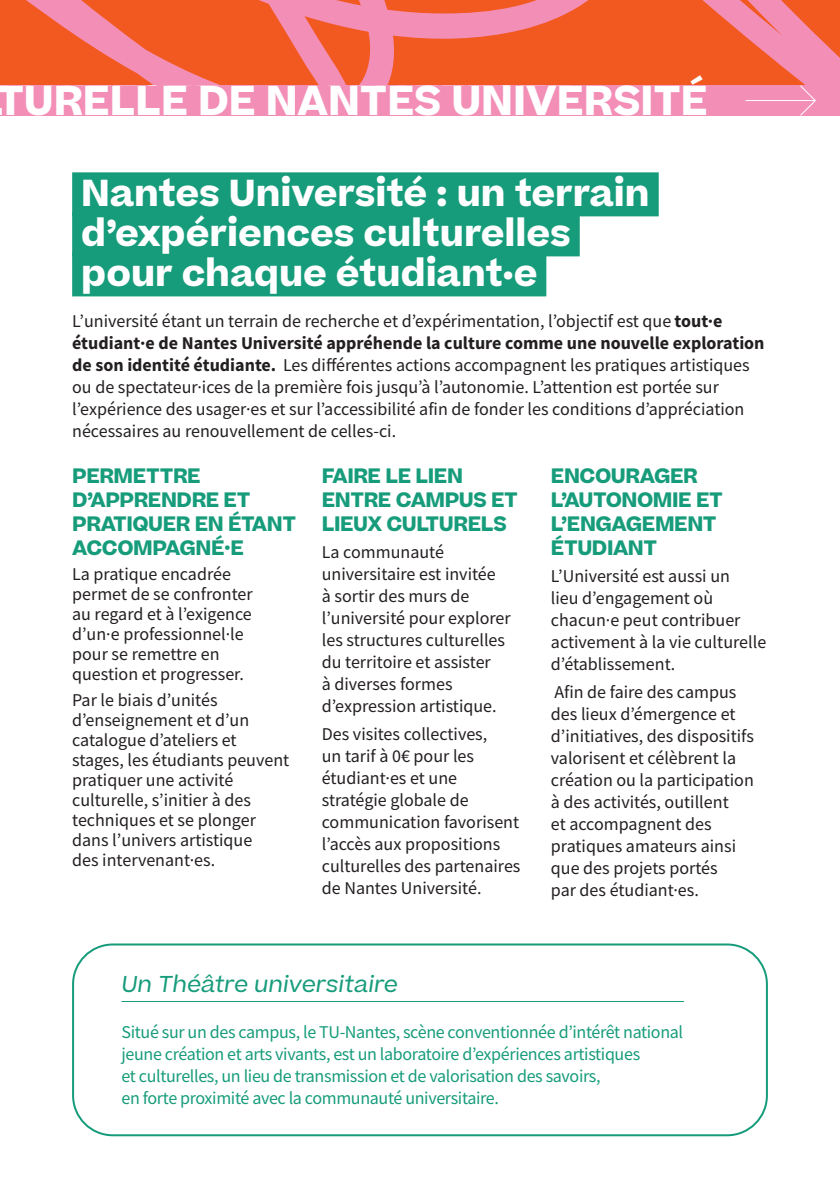
<style>
.page{position:relative;width:840px;height:1191px;background:#fff}
.page>*{position:absolute;margin:0;border:0;box-sizing:border-box;transform-origin:0 0}
.t1{font:700 40px "Beatrice";color:#fff}
.TITRE{font:700 36px/40px "Beatrice";color:#fff}
.SOUSTRITRE{font:italic 22px "Beatrice";color:#179c7b}
.SOUSTRITRE-2{font:700 20px/24px "Beatrice";letter-spacing:-.02em;color:#179c7b}
.TXT_COURANT{font:18px/22px "Source Sans Pro";color:#231f20}
.TXT_COURANT-2{font:18px/22px "Source Sans Pro";letter-spacing:-.02em;color:#179c7b}
.s1{font-weight:700}
</style>
<div class="page">
<svg style="left:0;top:0;width:839px;height:85px;background:#f1684b"></svg>
<div style="left:0;top:85px;width:839px;height:30px;background:#f38eb7"></div>
<svg style="left:798px;top:84px;width:18px;height:32px"></svg>
<hr style="left:745px;top:100px;width:69px;height:1px;background:#fff">
<div style="left:72px;top:172px;width:586px;height:44px;background:#179c7b"></div>
<div style="left:72px;top:212px;width:507px;height:44px;background:#179c7b"></div>
<div style="left:72px;top:252px;width:474px;height:44px;background:#179c7b"></div>
<hr style="left:121px;top:1001px;width:562px;height:1px;background:#179c7b">
<div style="left:72px;top:943px;width:695px;height:193px;border:2px solid #179c7b;border-radius:40px"></div>
<p class="t1" style="left:-4px;top:73px;width:712px">TURELLE DE NANTES UNIVERSITÉ</p>
<p class="t1" style="left:11px;top:73px;width:211px">ANIFESTE</p>
<p class="t1" style="left:325px;top:73px;width:250px">MANIFESTE</p>
<p class="TITRE" style="left:81px;top:173px;width:569px">Nantes Université : un terrain d’expériences culturelles pour chaque étudiant·e</p>
<p class="TXT_COURANT" style="left:72px;top:310px;width:693px">L’université étant un terrain de recherche et d’expérimentation, l’objectif est que <span class="s1">tout·e étudiant·e de Nantes Université appréhende la culture comme une nouvelle exploration de son identité étudiante.</span> Les différentes actions accompagnent les pratiques artistiques ou de spectateur·ices de la première fois jusqu’à l’autonomie. L’attention est portée sur l’expérience des usager·es et sur l’accessibilité afin de fonder les conditions d’appréciation nécessaires au renouvellement de celles-ci.</p>
<p class="SOUSTRITRE-2" style="left:72px;top:463px;width:225px">PERMETTRE<br>D’APPRENDRE ET<br>PRATIQUER EN ÉTANT<br>ACCOMPAGNÉ·E</p>
<p class="TXT_COURANT" style="left:72px;top:564px;width:182px;line-height:20px">La pratique encadrée permet de se confronter au regard et à l’exigence d’un·e professionnel·le pour se remettre en question et progresser.</p>
<p class="TXT_COURANT" style="left:72px;top:690px;width:218px;line-height:20px">Par le biais d’unités d’enseignement et d’un catalogue d’ateliers et stages, les étudiants peuvent pratiquer une activité culturelle, s’initier à des techniques et se plonger dans l’univers artistique<br>des intervenant·es.</p>
<p class="SOUSTRITRE-2" style="left:550px;top:463px;width:173px">ENCOURAGER<br>L’AUTONOMIE ET<br>L’ENGAGEMENT<br>ÉTUDIANT</p>
<p class="TXT_COURANT" style="left:550px;top:565px;width:217px">L’Université est aussi un<br>lieu d’engagement où chacun·e peut contribuer activement à la vie culturelle d’établissement.</p>
<p class="TXT_COURANT" style="left:550px;top:681px;width:204px">Afin de faire des campus des lieux d’émergence et d’initiatives, des dispositifs valorisent et célèbrent la création ou la participation à des activités, outillent<br>et accompagnent des pratiques amateurs ainsi que des projets portés<br>par des étudiant·es.</p>
<p class="SOUSTRITRE-2" style="left:321px;top:463px;width:197px">FAIRE LE LIEN<br>ENTRE CAMPUS ET<br>LIEUX CULTURELS</p>
<p class="TXT_COURANT" style="left:321px;top:541px;width:190px">La communauté universitaire est invitée<br>à sortir des murs de l’université pour explorer les structures culturelles du territoire et assister<br>à diverses formes d’expression artistique.</p>
<p class="TXT_COURANT" style="left:321px;top:723px;width:200px">Des visites collectives,<br>un tarif à 0€ pour les étudiant·es et une stratégie globale de communication favorisent l’accès aux propositions culturelles des partenaires de Nantes Université.</p>
<p class="SOUSTRITRE" style="left:121px;top:969px;width:278px">Un Théâtre universitaire</p>
<p class="TXT_COURANT-2" style="left:121px;top:1020px;width:563px">Situé sur un des campus, le TU-Nantes, scène conventionnée d’intérêt national jeune création et arts vivants, est un laboratoire d’expériences artistiques<br>et culturelles, un lieu de transmission et de valorisation des savoirs,<br>en forte proximité avec la communauté universitaire.</p>
</div>
